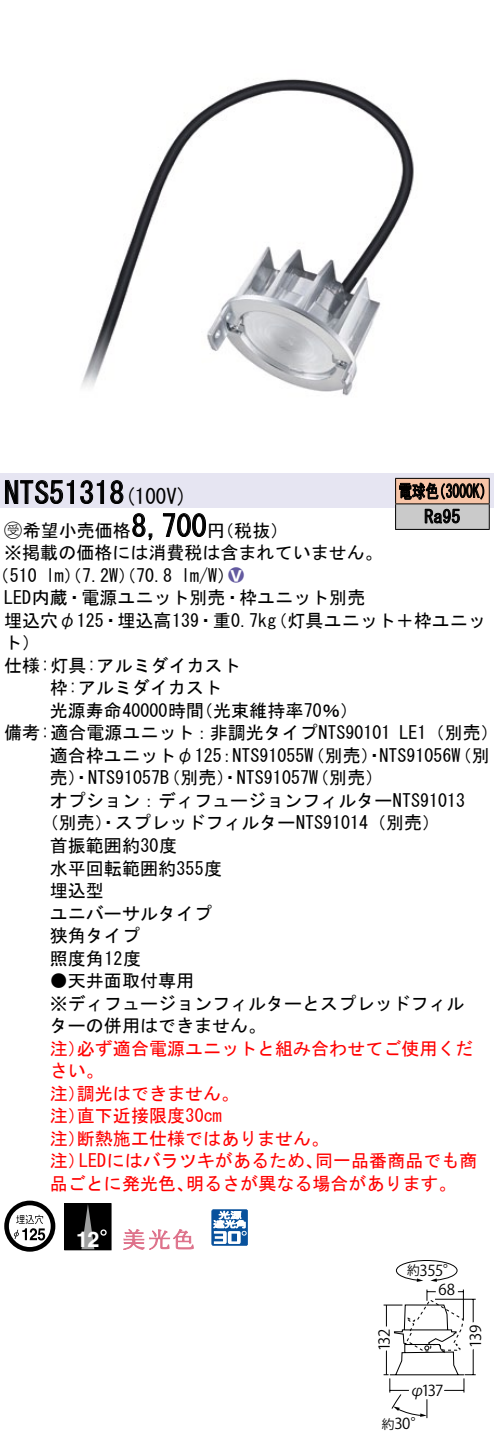
<style>
.page{position:relative;width:494px;height:1453px;background:#fff}
.page>*{position:absolute;margin:0;border:0;box-sizing:border-box;transform-origin:0 0}
.t1{font:30px "MS Gothic";color:#000}
.t2{font:700 21.6px "Helvetica LT Std";color:#fff}
.t3{font:21px "MS Gothic";color:#000}
.t4{font:18px/22.5px "MS Gothic";color:#000}
.t5{font:18px/22.5px "MS Gothic";color:#f00}
.t6{font:18px/25.5px "MS Gothic";color:#000;scale:.75 1}
.t7{font:18px "Ford Classification 1";color:#635aa0}
.t8{font:15px "ATC 436875472 d 44494 e 2 d 522 d 592 d 313330 90 pv RKSJ H";letter-spacing:-.045em;color:#000}
.t9{font:12.6px "ATC 436875472 d 44494 e 2 d 522 d 592 d 313330 90 pv RKSJ H";color:#000}
.s1{font-family:"Ford Classification 1"}
.s2{color:#fff}
</style>
<div class="page">
<img style="left:0;top:79px;width:493px;height:395px">
<div style="left:0;top:474px;width:493px;height:34px;background:#e6e5f2"></div>
<svg style="left:5px;top:480px;width:69px;height:24px"></svg>
<svg style="left:80px;top:480px;width:24px;height:24px"></svg>
<svg style="left:110px;top:480px;width:14px;height:24px"></svg>
<svg style="left:132px;top:513px;width:21px;height:27px"></svg>
<svg style="left:163px;top:513px;width:43px;height:24px"></svg>
<svg style="left:4px;top:1200px;width:51px;height:51px"></svg>
<div style="left:65px;top:1203px;width:46px;height:46px;background:#000"></div>
<svg style="left:81px;top:1205px;width:13px;height:43px"></svg>
<div style="left:64px;top:1203px;width:47px;height:47px;border:1px solid #000"></div>
<svg style="left:100px;top:1229px;width:6px;height:6px"></svg>
<svg style="left:123px;top:1229px;width:71px;height:21px"></svg>
<svg style="left:211px;top:1209px;width:37px;height:36px"></svg>
<hr style="left:395px;top:478px;width:94px;height:1px;background:#000">
<hr style="left:395px;top:529px;width:94px;height:1px;background:#000">
<svg style="left:395px;top:479px;width:94px;height:50px;background:#a6968c"></svg>
<svg style="left:383px;top:1260px;width:93px;height:159px"></svg>
<h1 class="t1" style="left:4px;top:478px;width:122px">NTS51318</h1>
<p class="t6" style="left:424px;top:478px;width:49px;text-indent:-26px">電球色<br>Ra95</p>
<p class="t6" style="left:432px;top:478px;width:82px">（3000 (K</p>
<p class="t3" style="left:124px;top:485px;width:64px">(100 (V</p>
<h1 class="t1" style="left:131px;top:511px;width:76px">8,700</h1>
<p class="t4" style="left:4px;top:519px;width:380px"><span class="s1">B</span>希望小売価格<br>※掲載の価格には消費税は含まれていません。</p>
<p class="t7" style="left:228px;top:566px;width:17px">2<span class="s2">8</span></p>
<p class="t4" style="left:207px;top:519px;width:82px">（円税抜(</p>
<p class="t4" style="left:181px;top:564px;width:55px">l m (W/</p>
<p class="t4" style="left:-8px;top:564px;width:47px">（510</p>
<p class="t4" style="left:4px;top:586px;width:362px">LED内蔵・電源ユニット別売・枠ユニット別売</p>
<p class="t4" style="left:269px;top:609px;width:217px">（灯具ユニット＋枠ユニッ</p>
<p class="t4" style="left:46px;top:564px;width:128px">lm）（7.2 ）（W 70.8</p>
<p class="t4" style="left:4px;top:609px;width:273px">埋込穴φ125・埋込高139・重0.7kg</p>
<p class="t4" style="left:4px;top:631px;width:37px">ト(</p>
<p class="t4" style="left:4px;top:654px;width:238px">仕様:灯具:アルミダイカスト</p>
<p class="t4" style="left:50px;top:676px;width:174px">枠:アルミダイカスト</p>
<p class="t4" style="left:195px;top:699px;width:164px">（光束維持率70％(</p>
<p class="t4" style="left:50px;top:699px;width:156px">光源寿命40000時間</p>
<p class="t4" style="left:379px;top:721px;width:112px;text-indent:-374px">備考:適合電源ユニット：非調光タイプNTS90101<br>NTS91056（W 別</p>
<p class="t4" style="left:399px;top:721px;width:100px">LE （1 別売(</p>
<p class="t4" style="left:50px;top:744px;width:187px">適合枠ユニットφ125：</p>
<p class="t4" style="left:50px;top:766px;width:334px">売）・NTS91057（B 別売）・NTS91057（W 別売(</p>
<p class="t4" style="left:50px;top:789px;width:416px">オプション：ディフュージョンフィルターNTS91013</p>
<p class="t4" style="left:41px;top:811px;width:400px">（別売）・スプレッドフィルターNTS91014（別売(</p>
<p class="t4" style="left:50px;top:834px;width:129px">首振範囲約30度</p>
<p class="t4" style="left:50px;top:856px;width:174px">水平回転範囲約355度</p>
<p class="t4" style="left:50px;top:879px;width:55px">埋込型</p>
<p class="t4" style="left:50px;top:901px;width:163px">ユニバーサルタイプ</p>
<p class="t4" style="left:50px;top:924px;width:91px">狭角タイプ</p>
<p class="t4" style="left:50px;top:946px;width:93px">照度角12度</p>
<p class="t4" style="left:50px;top:969px;width:415px">●天井面取付専用<br>※ディフュージョンフィルターとスプレッドフィルターの併用はできません。</p>
<p class="t5" style="left:77px;top:1036px;width:397px">必ず適合電源ユニットと組み合わせてご使用くだ</p>
<p class="t4" style="left:232px;top:744px;width:152px">NTS91055（W 別売）・</p>
<p class="t5" style="left:50px;top:1036px;width:37px">注）</p>
<p class="t5" style="left:50px;top:1059px;width:55px">さい。</p>
<p class="t5" style="left:77px;top:1081px;width:163px">調光はできません。</p>
<p class="t5" style="left:77px;top:1081px;width:146px;text-indent:-27px">注）<br>直下近接限度30cm</p>
<p class="t5" style="left:77px;top:1104px;width:253px;text-indent:-27px">注）<br>断熱施工仕様ではありません。</p>
<p class="t5" style="left:50px;top:1126px;width:37px">注）</p>
<p class="t5" style="left:79px;top:1149px;width:245px">LEDにはバラツキがあるため、</p>
<p class="t5" style="left:315px;top:1149px;width:163px">同一品番商品でも商</p>
<p class="t5" style="left:50px;top:1149px;width:37px">注）</p>
<p class="t5" style="left:50px;top:1171px;width:145px">品ごとに発光色、</p>
<p class="t5" style="left:186px;top:1171px;width:272px">明るさが異なる場合があります。</p>
<p class="t2" style="left:76px;top:1226px;width:25px">12</p>
<p class="t8" style="left:419px;top:1262px;width:40px">355°</p>
<p class="t9" style="left:406px;top:1263px;width:14px">約</p>
<p class="t8" style="left:375px;top:1351px;width:24px;rotate:-90deg">132</p>
<p class="t8" style="left:438px;top:1281px;width:18px">68</p>
<p class="t8" style="left:421px;top:1381px;width:23px">137</p>
<p class="t8" style="left:409px;top:1381px;width:16px">φ</p>
<p class="t8" style="left:394px;top:1415px;width:32px">30°</p>
<p class="t9" style="left:381px;top:1417px;width:14px">約</p>
<p class="t8" style="left:467px;top:1348px;width:25px;rotate:-90deg">139</p>
</div>
